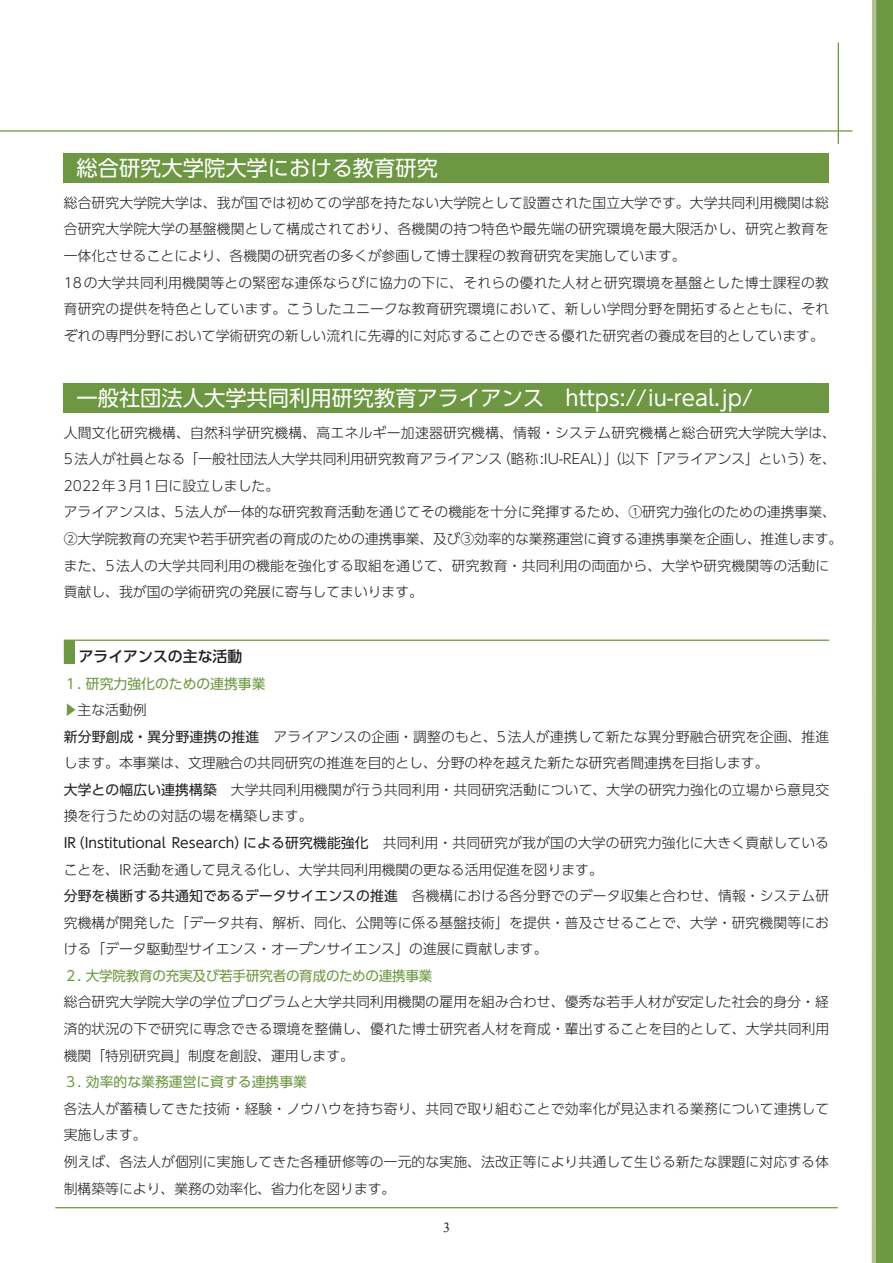
<style>
.page{position:relative;width:893px;height:1263px;background:#fff}
.page>*{position:absolute;margin:0;border:0;box-sizing:border-box;transform-origin:0 0}
.t1{font:21.3px "UD Shin Go Pr 6";color:#fff}
.t2{font:500 14.85px "UD Shin Go Pr 6";color:#231f20}
.t3{font:300 13.8px/26.5px "UD Shin Go Pr 6";letter-spacing:.005em;color:#231f20}
.t4{font:13.8px "UD Shin Go Pr 6";letter-spacing:-.01em;color:#6d9742}
.t5{font:13.8px "Times New Roman";color:#231f20}
.s1{font-weight:400;color:#6d9742}
.s2{color:#6d9742}
.s3{font-weight:400}
</style>
<div class="page">
<div style="left:872px;top:0;width:21px;height:1263px;background:#b1c192"></div>
<div style="left:876px;top:0;width:17px;height:1263px;background:#6d9742"></div>
<hr style="left:0;top:130px;width:853px;height:2px;background:#6d9742">
<hr style="left:55px;top:1207px;width:783px;height:1px;background:#6d9742">
<hr style="left:838px;top:43px;width:1px;height:101px;background:#6d9742">
<div style="left:64px;top:153px;width:765px;height:30px;background:#6d9742"></div>
<div style="left:64px;top:383px;width:765px;height:30px;background:#6d9742"></div>
<svg style="left:63px;top:639px;width:767px;height:25px"></svg>
<h1 class="t1" style="left:77px;top:151px;width:363px">総合研究大学院大学における教育研究</h1>
<p class="t3" style="left:64px;top:189px;width:767px">総合研究大学院大学は、我が国では初めての学部を持たない大学院として設置された国立大学です。大学共同利用機関は総合研究大学院大学の基盤機関として構成されており、各機関の持つ特色や最先端の研究環境を最大限活かし、研究と教育を一体化させることにより、各機関の研究者の多くが参画して博士課程の教育研究を実施しています。<br>18の大学共同利用機関等との緊密な連係ならびに協力の下に、それらの優れた人材と研究環境を基盤とした博士課程の教育研究の提供を特色としています。こうしたユニークな教育研究環境において、新しい学問分野を開拓するとともに、それぞれの専門分野において学術研究の新しい流れに先導的に対応することのできる優れた研究者の養成を目的としています。</p>
<h1 class="t1" style="left:77px;top:381px;width:678px">一般社団法人大学共同利用研究教育アライアンス　https://iu-real.jp/</h1>
<p class="t3" style="left:64px;top:419px;width:780px">人間文化研究機構、自然科学研究機構、高エネルギー加速器研究機構、情報・システム研究機構と総合研究大学院大学は、5法人が社員となる「一般社団法人大学共同利用研究教育アライアンス（略称:IU-REAL）」（以下「アライアンス」という）を、2022年3月1日に設立しました。<br>アライアンスは、5法人が一体的な研究教育活動を通じてその機能を十分に発揮するため、①研究力強化のための連携事業、②大学院教育の充実や若手研究者の育成のための連携事業、及び③効率的な業務運営に資する連携事業を企画し、推進します。また、5法人の大学共同利用の機能を強化する取組を通じて、研究教育・共同利用の両面から、大学や研究機関等の活動に貢献し、我が国の学術研究の発展に寄与してまいります。</p>
<p class="t2" style="left:79px;top:644px;width:165px">アライアンスの主な活動</p>
<p class="t3" style="left:64px;top:669px;width:767px"><span class="s1">１. 研究力強化のための連携事業<br></span><span class="s2">▶︎</span>主な活動例<br><span class="s3">新分野創成・異分野連携の推進</span>　アライアンスの企画・調整のもと、5法人が連携して新たな異分野融合研究を企画、推進します。本事業は、文理融合の共同研究の推進を目的とし、分野の枠を越えた新たな研究者間連携を目指します。<br><span class="s3">大学との幅広い連携構築</span>　大学共同利用機関が行う共同利用・共同研究活動について、大学の研究力強化の立場から意見交換を行うための対話の場を構築します。<br><span class="s3">IR（Institutional Research）による研究機能強化</span>　共同利用・共同研究が我が国の大学の研究力強化に大きく貢献していることを、IR活動を通して見える化し、大学共同利用機関の更なる活用促進を図ります。<br><span class="s3">分野を横断する共通知であるデータサイエンスの推進</span> 各機構における各分野でのデータ収集と合わせ、情報・システム研究機構が開発した「データ共有、解析、同化、公開等に係る基盤技術」を提供・普及させることで、大学・研究機関等における「データ駆動型サイエンス・オープンサイエンス」の進展に貢献します。</p>
<p class="t4" style="left:64px;top:964px;width:370px">２. 大学院教育の充実及び若手研究者の育成のための連携事業</p>
<p class="t3" style="left:64px;top:988px;width:767px;text-align:justify">総合研究大学院大学の学位プログラムと大学共同利用機関の雇用を組み合わせ、優秀な若手人材が安定した社会的身分・経済的状況の下で研究に専念できる環境を整備し、優れた博士研究者人材を育成・輩出することを目的として、大学共同利用機関「特別研究員」制度を創設、運用します。</p>
<p class="t4" style="left:64px;top:1071px;width:245px">３. 効率的な業務運営に資する連携事業</p>
<p class="t3" style="left:64px;top:1095px;width:767px">各法人が蓄積してきた技術・経験・ノウハウを持ち寄り、共同で取り組むことで効率化が見込まれる業務について連携して実施します。<br>例えば、各法人が個別に実施してきた各種研修等の一元的な実施、法改正等により共通して生じる新たな課題に対応する体制構築等により、業務の効率化、省力化を図ります。</p>
<p class="t5" style="left:443px;top:1218px;width:8px">3</p>
</div>
